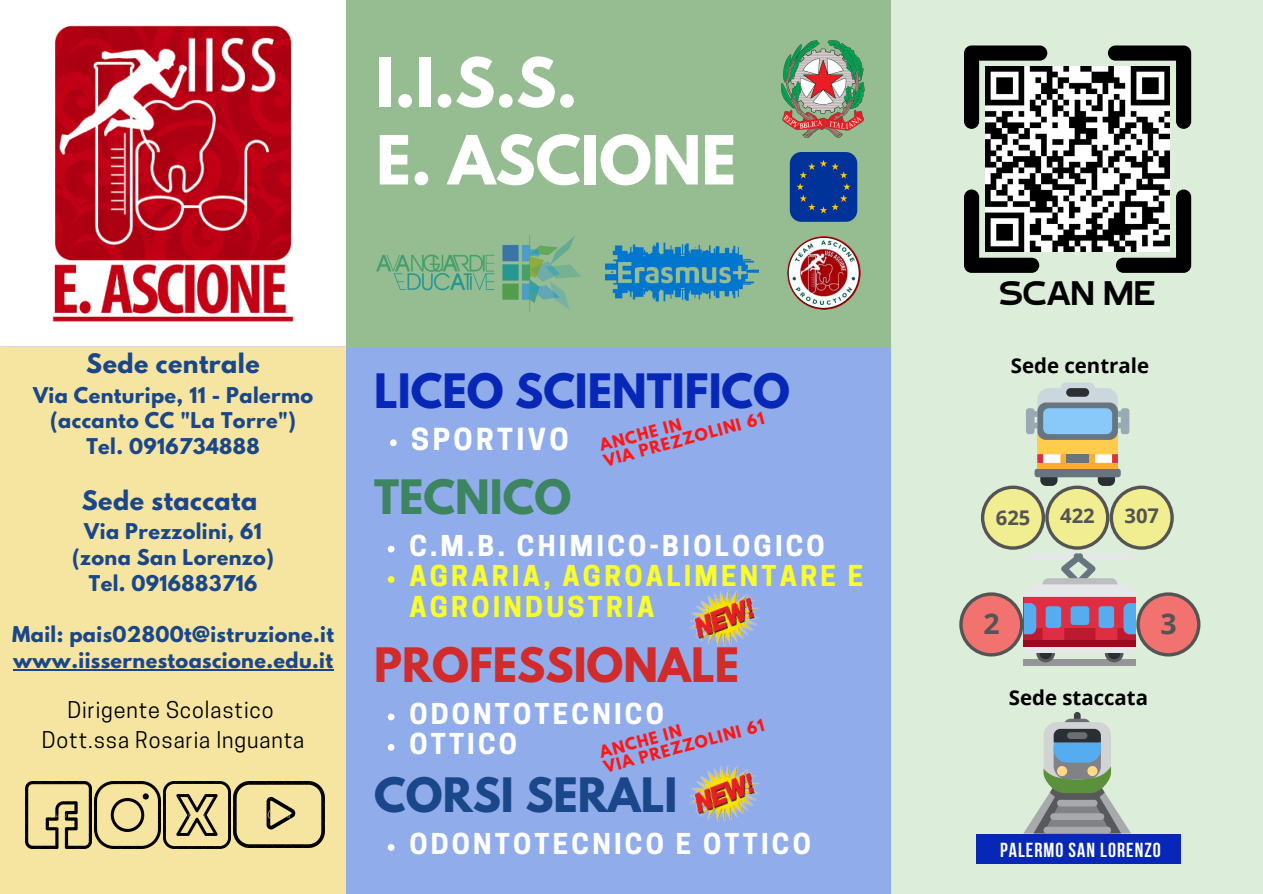
<style>
.page{position:relative;width:1263px;height:894px;background:#fff}
.page>*{position:absolute;margin:0;border:0;box-sizing:border-box;transform-origin:0 0}
.t1{font:700 60px "League Spartan";color:#fff}
.t2{font:45px "RTL Banana Bold";color:#000}
.t3{font:700 42px "League Spartan";color:#0727b6}
.t4{font:700 42px "League Spartan";color:#d12b2b}
.t5{font:700 42px "League Spartan";color:#1a4789}
.t6{font:700 42px "League Spartan";color:#3d8460}
.t7{font:700 28.5px "Cooper Hewitt";letter-spacing:.12em;color:#fff}
.t8{font:700 28.5px "Open Sans";color:#545454}
.t9{font:700 27px "Cooper Hewitt";letter-spacing:.12em;color:#fff}
.t10{font:700 27px/30.3px "Cooper Hewitt";letter-spacing:.12em;color:#f9fd2d}
.t11{font:700 23.7px "League Spartan";letter-spacing:.02em;color:#1a4789}
.t12{font:21.75px "Cooper Hewitt";letter-spacing:.04em;color:#000}
.t13{font:700 20.4px "Open Sans";color:#000}
.t14{font:700 20.25px "Bebas Neue";letter-spacing:.05em;color:#fff}
.t15{font:700 20.25px "Open Sans";color:#545454}
.t16{font:700 19.2px "League Spartan";letter-spacing:.02em;color:#1a4789}
.t17{font:700 15px "League Spartan";color:#ff1616}
</style>
<div class="page">
<div style="left:0;top:0;width:1263px;height:893px;background:#dcedda"></div>
<div style="left:0;top:346px;width:357px;height:547px;background:#f6e5a1"></div>
<div style="left:1px;top:0;width:356px;height:346px;background:#fff"></div>
<div style="left:346px;top:0;width:545px;height:350px;background:#96bd91"></div>
<div style="left:346px;top:346px;width:545px;height:547px;background:#90aceb"></div>
<img style="left:782px;top:41px;width:83px;height:97px">
<img style="left:790px;top:152px;width:67px;height:70px;border-radius:12px">
<img style="left:605px;top:242px;width:153px;height:60px">
<img style="left:376px;top:234px;width:205px;height:78px">
<img style="left:52px;top:25px;width:242px;height:297px">
<div style="left:1060px;top:382px;width:35px;height:12px;background:#ccd6dd;border-radius:6px"></div>
<div style="left:1024px;top:659px;width:112px;height:6px;background:#939598"></div>
<div style="left:1074px;top:711px;width:7px;height:11px;background:#414042;border-radius:3px"></div>
<div style="left:1064px;top:718px;width:27px;height:14px;background:#6d6e71;border-radius:7px"></div>
<svg style="left:1024px;top:722px;width:107px;height:111px"></svg>
<div style="left:1067px;top:732px;width:20px;height:6px;background:#6d6e71;border-radius:3px"></div>
<svg style="left:959px;top:388px;width:241px;height:274px"></svg>
<img style="left:25px;top:781px;width:67px;height:67px">
<img style="left:95px;top:781px;width:66px;height:67px">
<svg style="left:1116px;top:189px;width:75px;height:84px"></svg>
<svg style="left:964px;top:189px;width:75px;height:84px"></svg>
<svg style="left:1108px;top:45px;width:83px;height:84px"></svg>
<svg style="left:964px;top:45px;width:83px;height:84px"></svg>
<img style="left:985px;top:67px;width:185px;height:184px">
<img style="left:787px;top:236px;width:73px;height:73px">
<div style="left:976px;top:833px;width:205px;height:30px;background:#0727b6"></div>
<svg style="left:388px;top:713px;width:6px;height:7px"></svg>
<svg style="left:388px;top:744px;width:6px;height:6px"></svg>
<svg style="left:388px;top:545px;width:6px;height:7px"></svg>
<svg style="left:388px;top:576px;width:6px;height:6px"></svg>
<img style="left:690px;top:590px;width:70px;height:56px">
<svg style="left:388px;top:844px;width:6px;height:6px"></svg>
<img style="left:690px;top:765px;width:69px;height:57px">
<img style="left:164px;top:781px;width:66px;height:67px">
<img style="left:233px;top:781px;width:91px;height:65px">
<hr style="left:13px;top:669px;width:320px;height:1px;background:#1a4789">
<svg style="left:390px;top:439px;width:7px;height:7px"></svg>
<p class="t1" style="left:376px;top:53px;width:203px">I.I.S.S.</p>
<p class="t1" style="left:376px;top:130px;width:361px">E. ASCIONE</p>
<p class="t11" style="left:86px;top:352px;width:175px">Sede centrale</p>
<p class="t16" style="left:33px;top:385px;width:282px">Via Centuripe, 11 - Palermo</p>
<p class="t16" style="left:50px;top:411px;width:247px">(accanto CC "La Torre")</p>
<p class="t16" style="left:86px;top:437px;width:175px">Tel. 0916734888</p>
<p class="t11" style="left:82px;top:488px;width:177px">Sede staccata</p>
<p class="t16" style="left:84px;top:521px;width:179px">Via Prezzolini, 61</p>
<p class="t16" style="left:72px;top:547px;width:203px">(zona San Lorenzo)</p>
<p class="t16" style="left:89px;top:573px;width:170px">Tel. 0916883716</p>
<p class="t16" style="left:12px;top:625px;width:323px">Mail: pais02800t@istruzione.it</p>
<p class="t16" style="left:13px;top:650px;width:321px">www.iissernestoascione.edu.it</p>
<p class="t12" style="left:67px;top:701px;width:208px">Dirigente Scolastico</p>
<p class="t12" style="left:42px;top:731px;width:264px">Dott.ssa Rosaria Inguanta</p>
<p class="t3" style="left:374px;top:369px;width:417px">LICEO SCIENTIFICO</p>
<p class="t7" style="left:411px;top:428px;width:159px">SPORTIVO</p>
<p class="t17" style="left:602px;top:453px;width:167px;rotate:-15deg">VIA PREZZOLINI 61</p>
<p class="t17" style="left:598px;top:438px;width:85px;rotate:-15deg">ANCHE IN</p>
<p class="t6" style="left:374px;top:476px;width:199px">TECNICO</p>
<p class="t9" style="left:409px;top:535px;width:417px">C.M.B. CHIMICO-BIOLOGICO</p>
<p class="t10" style="left:409px;top:564px;width:455px">AGRARIA, AGROALIMENTARE E<br>AGROINDUSTRIA</p>
<p class="t4" style="left:374px;top:644px;width:366px">PROFESSIONALE</p>
<p class="t9" style="left:409px;top:703px;width:256px">ODONTOTECNICO</p>
<p class="t9" style="left:409px;top:733px;width:109px">OTTICO</p>
<p class="t17" style="left:602px;top:759px;width:167px;rotate:-15deg">VIA PREZZOLINI 61</p>
<p class="t5" style="left:374px;top:774px;width:305px">CORSI SERALI</p>
<p class="t9" style="left:409px;top:833px;width:403px">ODONTOTECNICO E OTTICO</p>
<p class="t17" style="left:598px;top:744px;width:85px;rotate:-15deg">ANCHE IN</p>
<p class="t2" style="left:999px;top:272px;width:157px">SCAN ME</p>
<p class="t13" style="left:1011px;top:350px;width:140px">Sede centrale</p>
<p class="t15" style="left:996px;top:503px;width:36px">625</p>
<p class="t15" style="left:1060px;top:501px;width:36px">422</p>
<p class="t15" style="left:1124px;top:501px;width:36px">307</p>
<p class="t8" style="left:983px;top:603px;width:18px">2</p>
<p class="t8" style="left:1160px;top:603px;width:18px">3</p>
<p class="t13" style="left:1009px;top:683px;width:141px">Sede staccata</p>
<p class="t14" style="left:1000px;top:841px;width:162px">PALERMO SAN LORENZO</p>
</div>
